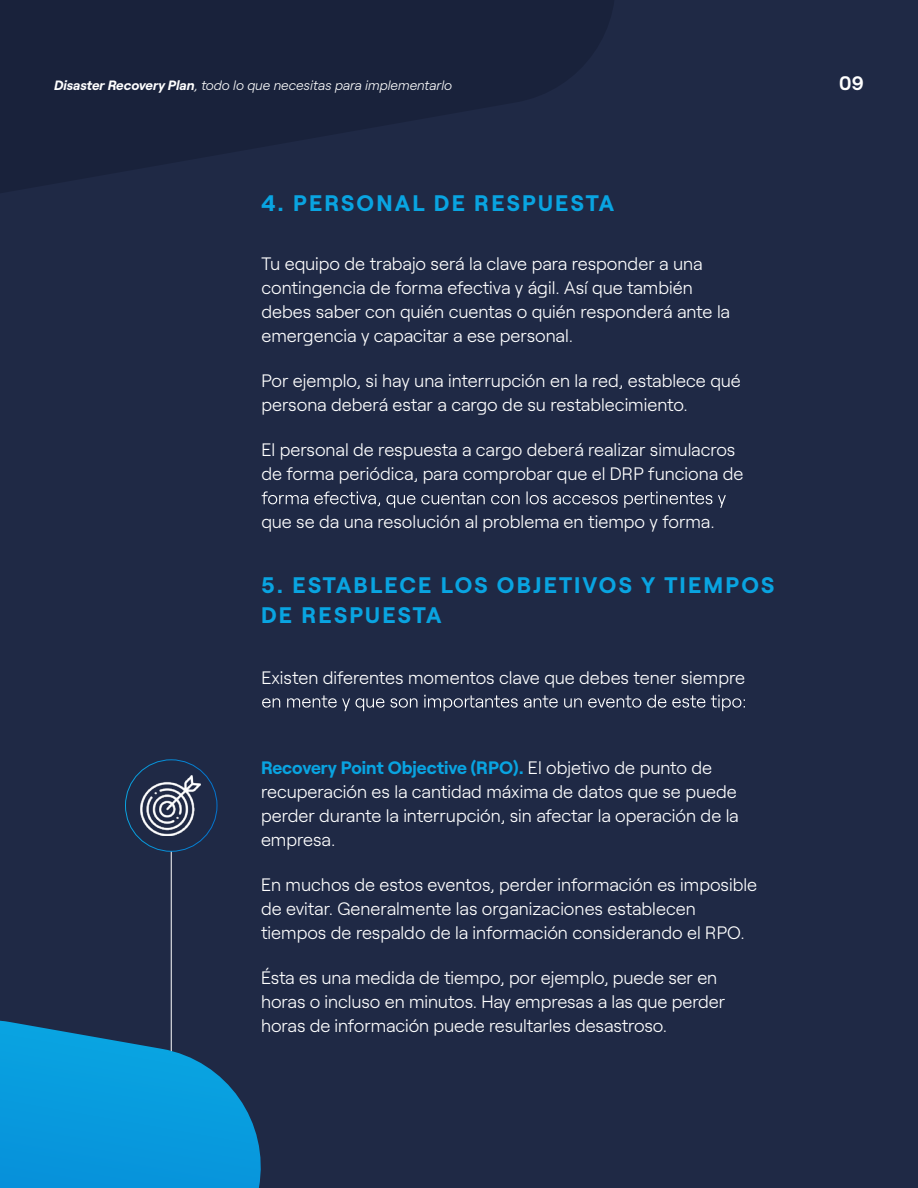
<style>
.page{position:relative;width:918px;height:1188px;background:#1f2945}
.page>*{position:absolute;margin:0;border:0;box-sizing:border-box;transform-origin:0 0}
.t1{font:700 22.5px/30px "Roobert";letter-spacing:.1em;color:#09a4e1}
.t2{font:600 19.5px "Roobert";color:#fff}
.t3{font:300 18px/24px "Roobert";color:#fff}
.t4{font:italic 300 13.5px "Roobert";color:#fff}
.s1{font-weight:700}
.s2{font-weight:700;color:#09a4e1}
</style>
<div class="page">
<hr style="left:171px;top:814px;width:1px;height:292px;background:#fff">
<div style="left:125px;top:760px;width:92px;height:91px;background:#1f2945;border-radius:50%"></div>
<img style="left:141px;top:776px;width:60px;height:60px">
<svg style="left:0;top:1021px;width:261px;height:167px"></svg>
<svg style="left:262px;top:695px;width:483px;height:16px"></svg>
<svg style="left:262px;top:491px;width:464px;height:17px"></svg>
<p class="t4" style="left:54px;top:75px;width:400px"><span class="s1">Disaster Recovery Plan</span>, todo lo que necesitas para implementarlo</p>
<p class="t2" style="left:839px;top:68px;width:26px">09</p>
<p class="t1" style="left:261px;top:186px;width:355px">4. PERSONAL DE RESPUESTA</p>
<p class="t3" style="left:261px;top:251px;width:470px">Tu equipo de trabajo será la clave para responder a una contingencia de forma efectiva y ágil. Así que también debes saber con quién cuentas o quién responderá ante la emergencia y capacitar a ese personal.</p>
<p class="t3" style="left:261px;top:368px;width:481px">Por ejemplo, si hay una interrupción en la red, establece qué persona deberá estar a cargo de su restablecimiento.</p>
<p class="t3" style="left:261px;top:437px;width:484px">El personal de respuesta a cargo deberá realizar simulacros de forma periódica, para comprobar que el DRP funciona de</p>
<p class="t3" style="left:261px;top:509px;width:455px">que se da una resolución al problema en tiempo y forma.</p>
<p class="t1" style="left:261px;top:568px;width:515px">5. ESTABLECE LOS OBJETIVOS Y TIEMPOS<br>DE RESPUESTA</p>
<p class="t3" style="left:261px;top:664px;width:485px">Existen diferentes momentos clave que debes tener siempre</p>
<p class="t3" style="left:261px;top:754px;width:479px"><span class="s2">Recovery Point Objective (RPO).</span> El objetivo de punto de recuperación es la cantidad máxima de datos que se puede perder durante la interrupción, sin afectar la operación de la empresa.</p>
<p class="t3" style="left:261px;top:871px;width:498px">En muchos de estos eventos, perder información es imposible de evitar. Generalmente las organizaciones establecen tiempos de respaldo de la información considerando el RPO.</p>
<p class="t3" style="left:261px;top:964px;width:466px">Ésta es una medida de tiempo, por ejemplo, puede ser en horas o incluso en minutos. Hay empresas a las que perder horas de información puede resultarles desastroso.</p>
</div>
